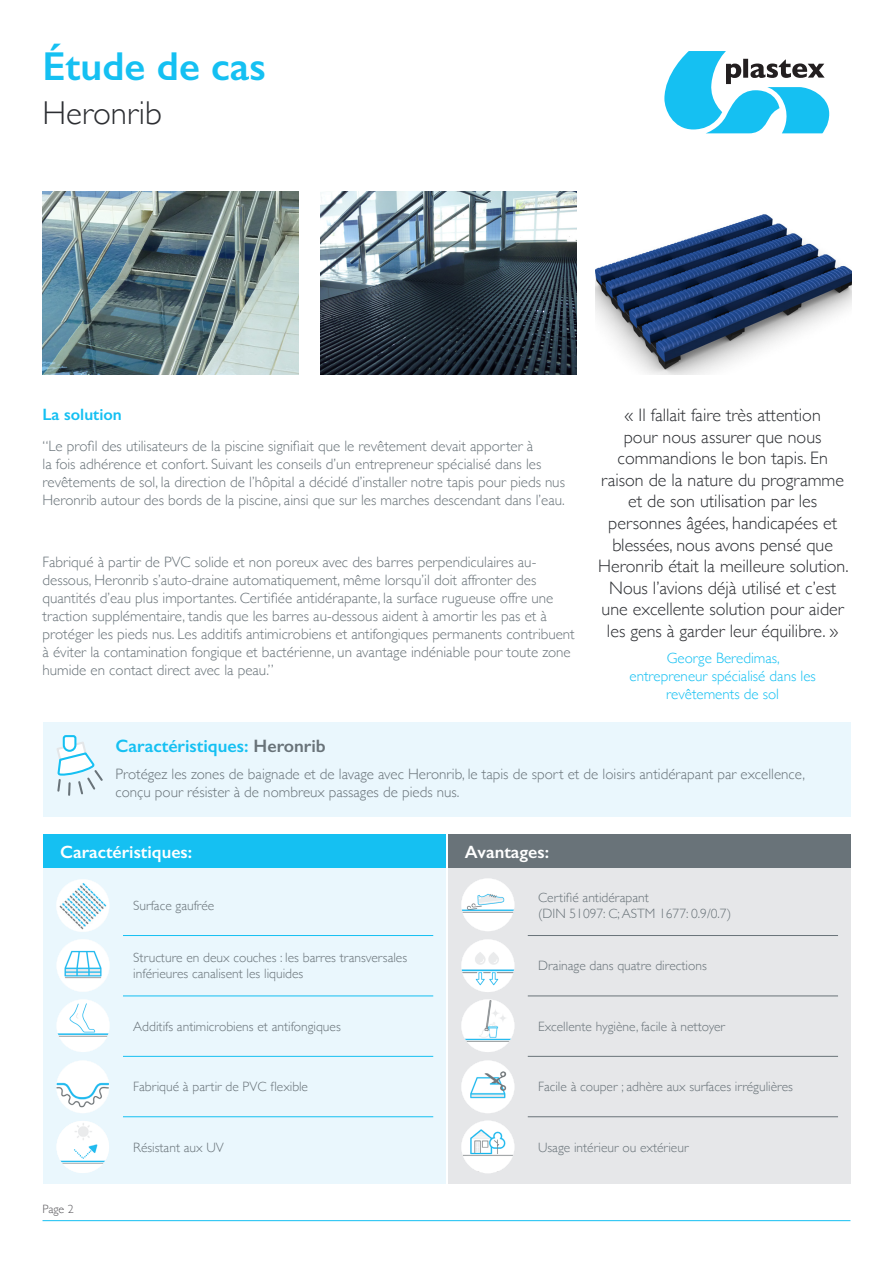
<style>
.page{position:relative;width:893px;height:1263px;background:#fff}
.page>*{position:absolute;margin:0;border:0;box-sizing:border-box;transform-origin:0 0}
.t1{font:600 40.5px "Gill Sans";color:#15c0f2}
.t2{font:300 33px "Gill Sans";color:#2c2e32}
.t3{font:300 18px/21.6px "Gill Sans";color:#2c2e32;text-align:center}
.t4{font:600 18px "Gill Sans";color:#15c0f2}
.t5{font:600 17.85px "Gill Sans";color:#fff}
.t6{font:600 16.5px "Gill Sans";color:#15c0f2}
.t7{font:300 15px/18px "Gill Sans";color:#697379}
.t8{font:300 15px/18px "Gill Sans";color:#15c0f2;text-align:center}
.t9{font:300 13.5px/16.2px "Gill Sans";color:#697379}
.t10{font:300 12px "Gill Sans";color:#59585c}
.s1{color:#697379}
</style>
<div class="page">
<div style="left:43px;top:868px;width:403px;height:315px;background:#eaf7fd"></div>
<div style="left:448px;top:868px;width:402px;height:315px;background:#e6e7e9"></div>
<svg style="left:664px;top:51px;width:165px;height:82px"></svg>
<hr style="left:43px;top:1220px;width:807px;height:1px;background:#15c0f2">
<svg style="left:461px;top:1120px;width:53px;height:53px"></svg>
<svg style="left:461px;top:1060px;width:53px;height:53px"></svg>
<svg style="left:461px;top:999px;width:53px;height:53px"></svg>
<svg style="left:461px;top:939px;width:53px;height:53px"></svg>
<svg style="left:461px;top:878px;width:53px;height:53px"></svg>
<svg style="left:56px;top:879px;width:53px;height:53px"></svg>
<svg style="left:57px;top:939px;width:53px;height:53px"></svg>
<svg style="left:57px;top:999px;width:53px;height:53px"></svg>
<svg style="left:56px;top:1060px;width:53px;height:53px"></svg>
<div style="left:43px;top:722px;width:807px;height:94px;background:#eaf7fd"></div>
<svg style="left:57px;top:735px;width:46px;height:61px"></svg>
<img style="left:320px;top:191px;width:256px;height:183px">
<img style="left:595px;top:214px;width:256px;height:160px">
<img style="left:43px;top:191px;width:255px;height:183px">
<hr style="left:123px;top:935px;width:310px;height:1px;background:#15c0f2">
<hr style="left:528px;top:935px;width:310px;height:1px;background:#697379">
<hr style="left:123px;top:996px;width:310px;height:1px;background:#15c0f2">
<hr style="left:528px;top:996px;width:310px;height:1px;background:#697379">
<hr style="left:123px;top:1056px;width:310px;height:1px;background:#15c0f2">
<hr style="left:528px;top:1056px;width:310px;height:1px;background:#697379">
<hr style="left:123px;top:1116px;width:310px;height:1px;background:#15c0f2">
<hr style="left:528px;top:1116px;width:310px;height:1px;background:#697379">
<div style="left:43px;top:834px;width:403px;height:34px;background:#15c0f2"></div>
<div style="left:448px;top:834px;width:402px;height:34px;background:#697379"></div>
<svg style="left:57px;top:1121px;width:52px;height:52px"></svg>
<p class="t1" style="left:43px;top:42px;width:225px">Étude de cas</p>
<p class="t2" style="left:43px;top:87px;width:121px">Heronrib</p>
<p class="t6" style="left:43px;top:405px;width:81px">La solution</p>
<p class="t7" style="left:43px;top:437px;width:524px">“Le profil des utilisateurs de la piscine signifiait que le revêtement devait apporter à<br>la fois adhérence et confort. Suivant les conseils d’un entrepreneur spécialisé dans les revêtements de sol, la direction de l’hôpital a décidé d’installer notre tapis pour pieds nus Heronrib autour des bords de la piscine, ainsi que sur les marches descendant dans l’eau.</p>
<p class="t7" style="left:43px;top:552px;width:534px">Fabriqué à partir de PVC solide et non poreux avec des barres perpendiculaires au&shy;dessous, Heronrib s’auto-draine automatiquement, même lorsqu’il doit affronter des quantités d’eau plus importantes. Certifiée antidérapante, la surface rugueuse offre une traction supplémentaire, tandis que les barres au-dessous aident à amortir les pas et à protéger les pieds nus. Les additifs antimicrobiens et antifongiques permanents contribuent à éviter la contamination fongique et bactérienne, un avantage indéniable pour toute zone humide en contact direct avec la peau.”</p>
<p class="t3" style="left:598px;top:403px;width:252px">« Il fallait faire très attention<br>pour nous assurer que nous commandions le bon tapis. En raison de la nature du programme et de son utilisation par les personnes âgées, handicapées et blessées, nous avons pensé que<br>Heronrib était la meilleure solution.<br>Nous l’avions déjà utilisé et c’est une excellente solution pour aider les gens à garder leur équilibre. »</p>
<p class="t8" style="left:630px;top:649px;width:188px">George Beredimas, entrepreneur spécialisé dans les revêtements de sol</p>
<p class="t4" style="left:115px;top:735px;width:212px">Caractéristiques: <span class="s1">Heronrib</span></p>
<p class="t7" style="left:115px;top:764px;width:691px">Protégez les zones de baignade et de lavage avec Heronrib, le tapis de sport et de loisirs antidérapant par excellence, conçu pour résister à de nombreux passages de pieds nus.</p>
<p class="t5" style="left:60px;top:841px;width:134px">Caractéristiques:</p>
<p class="t5" style="left:465px;top:841px;width:86px">Avantages:</p>
<p class="t9" style="left:133px;top:897px;width:83px">Surface gaufrée</p>
<p class="t9" style="left:538px;top:889px;width:195px">Certifié antidérapant<br>(DIN 51097: C; ASTM 1677: 0.9/0.7)</p>
<p class="t9" style="left:133px;top:949px;width:275px">Structure en deux couches : les barres transversales inférieures canalisent les liquides</p>
<p class="t9" style="left:538px;top:957px;width:170px">Drainage dans quatre directions</p>
<p class="t9" style="left:133px;top:1018px;width:209px">Additifs antimicrobiens et antifongiques</p>
<p class="t9" style="left:538px;top:1018px;width:189px">Excellente hygiène, facile à nettoyer</p>
<p class="t9" style="left:133px;top:1078px;width:176px">Fabriqué à partir de PVC flexible</p>
<p class="t9" style="left:538px;top:1078px;width:256px">Facile à couper ; adhère aux surfaces irrégulières</p>
<p class="t10" style="left:43px;top:1200px;width:33px">Page 2</p>
<p class="t9" style="left:133px;top:1138px;width:92px">Résistant aux UV</p>
<p class="t9" style="left:538px;top:1138px;width:152px">Usage intérieur ou extérieur</p>
</div>
